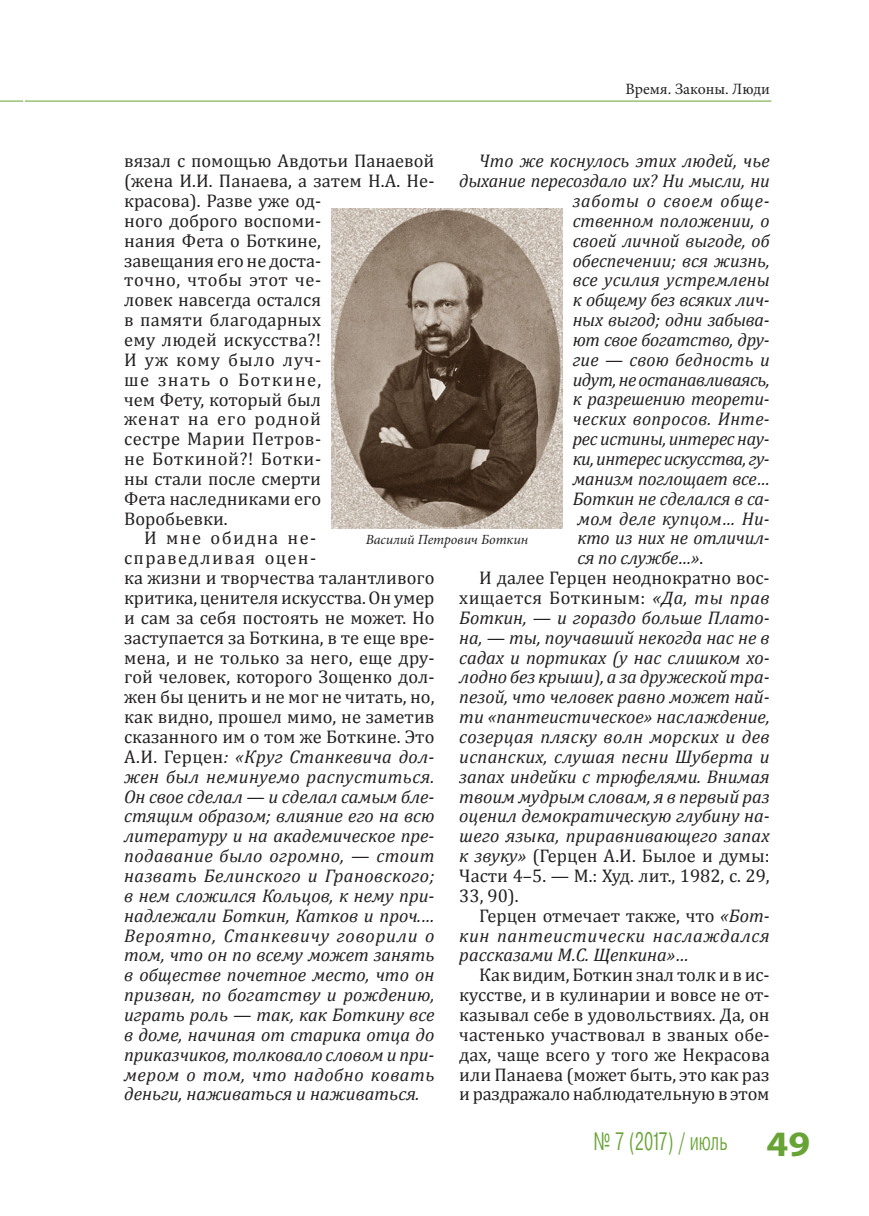
<style>
.page{position:relative;width:869px;height:1216px;background:#fff}
.page>*{position:absolute;margin:0;border:0;box-sizing:border-box;transform-origin:0 0}
.t1{font:300 25.2px "Pragmatica Cond";letter-spacing:-.005em;color:#68a335;scale:.8 1}
.t2{font:italic 18.38px "Cambria";color:#231f20}
.t3{font:18.38px/19.8px "Cambria";color:#231f20;text-align:justify}
.t4{font:italic 18.38px "Cambria";letter-spacing:.02em;color:#231f20}
.t5{font:italic 18.38px "Cambria";letter-spacing:.025em;color:#231f20}
.t6{font:18.38px "Cambria";letter-spacing:.025em;color:#231f20}
.t7{font:italic 18.38px "Cambria";letter-spacing:.045em;color:#231f20}
.t8{font:italic 18.38px "Cambria";letter-spacing:-.02em;color:#231f20}
.t9{font:18.38px "Cambria";letter-spacing:.075em;color:#231f20}
.t10{font:italic 18.38px "Cambria";letter-spacing:.035em;color:#231f20}
.t11{font:italic 18.38px "Cambria";letter-spacing:.03em;color:#231f20}
.t12{font:18.38px "Cambria";letter-spacing:.03em;color:#231f20}
.t13{font:18.38px "Cambria";letter-spacing:.035em;color:#231f20}
.t14{font:18.38px "Cambria";letter-spacing:.07em;color:#231f20}
.t15{font:18.38px "Cambria";letter-spacing:.06em;color:#231f20}
.t16{font:18.38px "Cambria";letter-spacing:.05em;color:#231f20}
.t17{font:15.75px "Minion Pro";color:#231f20}
.t18{font:italic 14px "Minion Pro";letter-spacing:-.005em;color:#231f20}
.s1{font-style:normal}
.s2{font-style:italic}
.s3{font-family:"Myriad Pro";font-weight:700;font-size:35.88px}
</style>
<div class="page">
<svg style="left:0;top:101px;width:23px;height:1px"></svg>
<hr style="left:25px;top:101px;width:746px;height:1px;background:#68a335">
<img style="left:331px;top:208px;width:231px;height:320px">
<p class="t17" style="left:625px;top:79px;width:146px">Время. Законы. Люди</p>
<p class="t2" style="left:479px;top:150px;width:292px">Что же коснулось этих людей, чье</p>
<p class="t2" style="left:459px;top:170px;width:312px">дыхание пересоздало их? Ни мысли, ни</p>
<p class="t7" style="left:572px;top:189px;width:198px">заботы о своем обще-</p>
<p class="t2" style="left:572px;top:209px;width:198px">ственном положении, о</p>
<p class="t2" style="left:572px;top:229px;width:198px">своей личной выгоде, об</p>
<p class="t2" style="left:572px;top:249px;width:198px">обеспечении; вся жизнь,</p>
<p class="t2" style="left:572px;top:269px;width:198px">все усилия устремлены</p>
<p class="t2" style="left:572px;top:289px;width:198px">к общему без всяких лич-</p>
<p class="t2" style="left:572px;top:308px;width:198px">ных выгод; одни забыва-</p>
<p class="t2" style="left:572px;top:328px;width:198px">ют свое богатство, дру-</p>
<p class="t2" style="left:572px;top:348px;width:198px">гие — свою бедность и</p>
<p class="t8" style="left:572px;top:368px;width:198px">идут, неостанавливаясь,</p>
<p class="t2" style="left:572px;top:388px;width:198px">к разрешению теорети-</p>
<p class="t4" style="left:572px;top:408px;width:198px">ческих вопросов. Инте-</p>
<p class="t2" style="left:572px;top:428px;width:198px">рес истины, интереснау-</p>
<p class="t8" style="left:572px;top:447px;width:198px">ки, интересискусства, гу-</p>
<p class="t2" style="left:572px;top:467px;width:198px">манизм поглощает все…</p>
<p class="t2" style="left:572px;top:487px;width:198px">Боткин не сделался в са-</p>
<p class="t2" style="left:577px;top:507px;width:193px">мом деле купцом… Ни-</p>
<p class="t2" style="left:577px;top:527px;width:193px">кто из них не отличил-</p>
<p class="t2" style="left:577px;top:547px;width:127px">ся по службе…»<span class="s1">.</span></p>
<p class="t3" style="left:479px;top:567px;width:292px">И далее Герцен неоднократно вос-</p>
<p class="t6" style="left:459px;top:586px;width:312px">хищается Боткиным: <span class="s2">«Да, ты прав</span></p>
<p class="t2" style="left:459px;top:606px;width:312px">Боткин, — и гораздо больше Плато-</p>
<p class="t2" style="left:459px;top:626px;width:312px">на, — ты, поучавший некогда нас не в</p>
<p class="t2" style="left:459px;top:646px;width:312px">садах и портиках (у нас слишком хо-</p>
<p class="t2" style="left:459px;top:666px;width:312px">лодно без крыши), а за дружеской тра-</p>
<p class="t2" style="left:459px;top:685px;width:312px">пезой, что человек равно может най-</p>
<p class="t2" style="left:459px;top:705px;width:312px">ти «пантеистическое» наслаждение,</p>
<p class="t2" style="left:459px;top:725px;width:312px">созерцая пляску волн морских и дев</p>
<p class="t2" style="left:459px;top:745px;width:312px">испанских, слушая песни Шуберта и</p>
<p class="t2" style="left:459px;top:765px;width:312px">запах индейки с трюфелями. Внимая</p>
<p class="t2" style="left:459px;top:785px;width:312px">твоим мудрым словам, я в первый раз</p>
<p class="t2" style="left:459px;top:805px;width:312px">оценил демократическую глубину на-</p>
<p class="t2" style="left:459px;top:824px;width:312px">шего языка, приравнивающего запах</p>
<p class="t3" style="left:459px;top:845px;width:312px"><span class="s2">к звуку»</span> (Герцен А.И. Былое и думы:</p>
<p class="t3" style="left:459px;top:865px;width:312px">Части 4–5. — М.: Худ. лит., 1982, с. 29,</p>
<p class="t3" style="left:459px;top:885px;width:61px">33, 90).</p>
<p class="t3" style="left:479px;top:905px;width:292px">Герцен отмечает также, что <span class="s2">«Бот-</span></p>
<p class="t10" style="left:459px;top:924px;width:312px">кин пантеистически наслаждался</p>
<p class="t2" style="left:459px;top:943px;width:231px">рассказами М.С. Щепкина»…</p>
<p class="t3" style="left:459px;top:964px;width:312px;text-indent:20px">Как видим, Боткин знал толк и в ис&shy;кусстве, и в кулинарии и вовсе не от&shy;казывал себе в удовольствиях. Да, он частенько участвовал в званых обе&shy;дах, чаще всего у того же Некрасова или Панаева (может быть, это как раз и раздражало наблюдательную в этом</p>
<p class="t3" style="left:124px;top:151px;width:312px">вязал с помощью Авдотьи Панаевой</p>
<p class="t3" style="left:124px;top:170px;width:312px">(жена И.И. Панаева, а затем Н.А. Не-</p>
<p class="t3" style="left:124px;top:190px;width:198px">красова). Разве уже од-</p>
<p class="t3" style="left:124px;top:210px;width:198px">ного доброго воспоми-</p>
<p class="t3" style="left:124px;top:230px;width:198px">нания Фета о Боткине,</p>
<p class="t3" style="left:124px;top:250px;width:198px">завещания его не доста-</p>
<p class="t12" style="left:124px;top:269px;width:198px">точно, чтобы этот че-</p>
<p class="t3" style="left:124px;top:289px;width:198px">ловек навсегда остался</p>
<p class="t3" style="left:124px;top:309px;width:198px">в памяти благодарных</p>
<p class="t3" style="left:124px;top:329px;width:198px">ему людей искусства?!</p>
<p class="t16" style="left:124px;top:348px;width:198px">И уж кому было луч-</p>
<p class="t14" style="left:124px;top:368px;width:198px">ше знать о Боткине,</p>
<p class="t3" style="left:124px;top:389px;width:198px">чем Фету, который был</p>
<p class="t15" style="left:124px;top:408px;width:198px">женат на его родной</p>
<p class="t6" style="left:124px;top:428px;width:198px">сестре Марии Петров-</p>
<p class="t13" style="left:124px;top:447px;width:198px">не Боткиной?! Ботки-</p>
<p class="t3" style="left:124px;top:468px;width:198px">ны стали после смерти</p>
<p class="t3" style="left:124px;top:488px;width:198px">Фета наследниками его</p>
<p class="t3" style="left:124px;top:508px;width:105px">Воробьевки.</p>
<p class="t9" style="left:144px;top:527px;width:173px">И мне обидна не-</p>
<p class="t9" style="left:124px;top:547px;width:193px">справедливая оцен-</p>
<p class="t3" style="left:124px;top:567px;width:312px">ка жизни и творчества талантливого</p>
<p class="t3" style="left:124px;top:587px;width:311px">критика, ценителя искусства. Он умер</p>
<p class="t3" style="left:124px;top:607px;width:312px">и сам за себя постоять не может. Но</p>
<p class="t3" style="left:124px;top:627px;width:312px">заступается за Боткина, в те еще вре-</p>
<p class="t3" style="left:124px;top:647px;width:312px">мена, и не только за него, еще дру-</p>
<p class="t3" style="left:124px;top:667px;width:312px">гой человек, которого Зощенко дол-</p>
<p class="t3" style="left:124px;top:686px;width:312px">жен бы ценить и не мог не читать, но,</p>
<p class="t3" style="left:124px;top:706px;width:312px">как видно, прошел мимо, не заметив</p>
<p class="t3" style="left:124px;top:726px;width:312px">сказанного им о том же Боткине. Это</p>
<p class="t4" style="left:124px;top:745px;width:312px"><span class="s1">А.И. Герцен</span>: «Круг Станкевича дол-</p>
<p class="t5" style="left:124px;top:765px;width:312px">жен был неминуемо распуститься.</p>
<p class="t2" style="left:124px;top:785px;width:312px">Он свое сделал — и сделал самым бле-</p>
<p class="t2" style="left:124px;top:805px;width:312px">стящим образом; влияние его на всю</p>
<p class="t2" style="left:124px;top:824px;width:312px">литературу и на академическое пре-</p>
<p class="t4" style="left:124px;top:844px;width:312px">подавание было огромно, — стоит</p>
<p class="t5" style="left:124px;top:864px;width:312px">назвать Белинского и Грановского;</p>
<p class="t2" style="left:124px;top:884px;width:312px">в нем сложился Кольцов, к нему при-</p>
<p class="t2" style="left:124px;top:904px;width:312px">надлежали Боткин, Катков и проч.…</p>
<p class="t7" style="left:124px;top:924px;width:312px">Вероятно, Станкевичу говорили о</p>
<p class="t2" style="left:124px;top:943px;width:312px">том, что он по всему может занять</p>
<p class="t2" style="left:124px;top:963px;width:312px">в обществе почетное место, что он</p>
<p class="t2" style="left:124px;top:983px;width:312px">призван, по богатству и рождению,</p>
<p class="t2" style="left:124px;top:1003px;width:312px">играть роль — так, как Боткину все</p>
<p class="t2" style="left:124px;top:1023px;width:312px">в доме, начиная от старика отца до</p>
<p class="t2" style="left:124px;top:1043px;width:312px">приказчиков, толковало словом и при-</p>
<p class="t11" style="left:124px;top:1062px;width:312px">мером о том, что надобно ковать</p>
<p class="t2" style="left:124px;top:1082px;width:297px">деньги, наживаться и наживаться.</p>
<p class="t18" style="left:365px;top:530px;width:164px">Василий Петрович Боткин</p>
<h1 class="t1" style="left:593px;top:1126px;width:272px">№ 7 (2017) / июль <span class="s3">49</span></h1>
</div>
